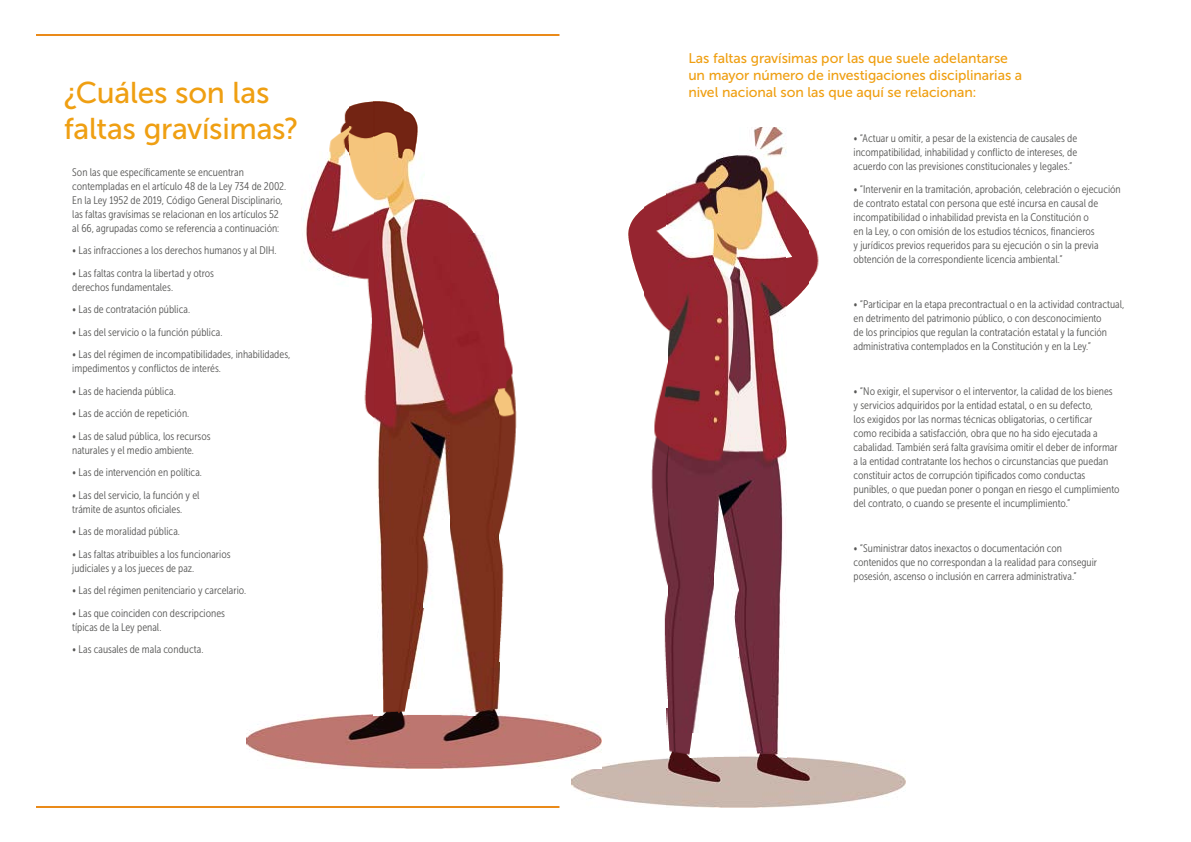
<style>
.page{position:relative;width:1191px;height:842px;background:#fff}
.page>*{position:absolute;margin:0;border:0;box-sizing:border-box;transform-origin:0 0}
.t1{font:30px/36px "Museo Sans 500";letter-spacing:-.01em;color:#ef9f12}
.t2{font:14px/16.8px "Museo Sans 500";letter-spacing:-.005em;color:#ef9f12}
.t3{font:11px/14px "Museo Sans Cond 300";color:#575756}
</style>
<div class="page">
<img style="left:571px;top:757px;width:334px;height:51px">
<img style="left:738px;top:127px;width:48px;height:630px">
<img style="left:668px;top:732px;width:71px;height:25px">
<img style="left:667px;top:178px;width:47px;height:554px">
<img style="left:643px;top:193px;width:24px;height:496px">
<img style="left:714px;top:152px;width:25px;height:505px">
<img style="left:786px;top:434px;width:1px;height:16px">
<img style="left:786px;top:198px;width:24px;height:109px">
<img style="left:810px;top:235px;width:9px;height:46px">
<img style="left:628px;top:209px;width:15px;height:81px">
<img style="left:697px;top:152px;width:18px;height:26px">
<hr style="left:36px;top:806px;width:523px;height:2px;background:#ea8a19">
<hr style="left:36px;top:34px;width:523px;height:2px;background:#ea8a19">
<img style="left:247px;top:714px;width:354px;height:55px">
<img style="left:449px;top:232px;width:51px;height:483px">
<img style="left:373px;top:688px;width:76px;height:27px">
<img style="left:373px;top:101px;width:51px;height:587px">
<img style="left:499px;top:285px;width:18px;height:376px">
<img style="left:423px;top:178px;width:26px;height:430px">
<img style="left:348px;top:101px;width:25px;height:316px">
<img style="left:306px;top:152px;width:42px;height:126px">
<img style="left:449px;top:207px;width:24px;height:25px">
<img style="left:329px;top:109px;width:19px;height:43px">
<h1 class="t1" style="left:64px;top:75px;width:236px">¿Cuáles son las faltas gravísimas?</h1>
<p class="t3" style="left:72px;top:165px;width:215px">Son las que específicamente se encuentran contempladas en el artículo 48 de la Ley 734 de 2002.<br>En la Ley 1952 de 2019, Código General Disciplinario, las faltas gravísimas se relacionan en los artículos 52 al 66, agrupadas como se referencia a continuación:</p>
<p class="t3" style="left:72px;top:243px;width:206px">• Las infracciones a los derechos humanos y al DIH.</p>
<p class="t3" style="left:72px;top:266px;width:143px">• Las faltas contra la libertad y otros derechos fundamentales.</p>
<p class="t3" style="left:72px;top:302px;width:119px">• Las de contratación pública.</p>
<p class="t3" style="left:72px;top:325px;width:152px">• Las del servicio o la función pública.</p>
<p class="t3" style="left:72px;top:347px;width:220px">• Las del régimen de incompatibilidades, inhabilidades, impedimentos y conflictos de interés.</p>
<p class="t3" style="left:72px;top:384px;width:105px">• Las de hacienda pública.</p>
<p class="t3" style="left:72px;top:406px;width:118px">• Las de acción de repetición.</p>
<p class="t3" style="left:72px;top:429px;width:140px">• Las de salud pública, los recursos naturales y el medio ambiente.</p>
<p class="t3" style="left:72px;top:465px;width:131px">• Las de intervención en política.</p>
<p class="t3" style="left:72px;top:488px;width:129px">• Las del servicio, la función y el trámite de asuntos oficiales.</p>
<p class="t3" style="left:72px;top:524px;width:109px">• Las de moralidad pública.</p>
<p class="t3" style="left:72px;top:547px;width:160px">• Las faltas atribuibles a los funcionarios judiciales y a los jueces de paz.</p>
<p class="t3" style="left:72px;top:583px;width:175px">• Las del régimen penitenciario y carcelario.</p>
<p class="t3" style="left:72px;top:606px;width:154px">• Las que coinciden con descripciones típicas de la Ley penal.</p>
<p class="t3" style="left:72px;top:642px;width:133px">• Las causales de mala conducta.</p>
<p class="t2" style="left:688px;top:50px;width:335px">Las faltas gravísimas por las que suele adelantarse un mayor número de investigaciones disciplinarias a nivel nacional son las que aquí se relacionan:</p>
<p class="t3" style="left:853px;top:131px;width:225px;text-align:justify">• “Actuar u omitir, a pesar de la existencia de causales de incompatibilidad, inhabilidad y conflicto de intereses, de acuerdo con las previsiones constitucionales y legales.”</p>
<p class="t3" style="left:853px;top:182px;width:269px">• “Intervenir en la tramitación, aprobación, celebración o ejecución de contrato estatal con persona que esté incursa en causal de incompatibilidad o inhabilidad prevista en la Constitución o<br>en la Ley, o con omisión de los estudios técnicos, financieros<br>y jurídicos previos requeridos para su ejecución o sin la previa obtención de la correspondiente licencia ambiental.”</p>
<p class="t3" style="left:853px;top:297px;width:272px">• “Participar en la etapa precontractual o en la actividad contractual, en detrimento del patrimonio público, o con desconocimiento<br>de los principios que regulan la contratación estatal y la función administrativa contemplados en la Constitución y en la Ley.”</p>
<p class="t3" style="left:853px;top:384px;width:267px">• “No exigir, el supervisor o el interventor, la calidad de los bienes y servicios adquiridos por la entidad estatal, o en su defecto,<br>los exigidos por las normas técnicas obligatorias, o certificar<br>como recibida a satisfacción, obra que no ha sido ejecutada a cabalidad. También será falta gravísima omitir el deber de informar a la entidad contratante los hechos o circunstancias que puedan constituir actos de corrupción tipificados como conductas punibles, o que puedan poner o pongan en riesgo el cumplimiento del contrato, o cuando se presente el incumplimiento.”</p>
<p class="t3" style="left:853px;top:541px;width:245px">• “Suministrar datos inexactos o documentación con contenidos que no correspondan a la realidad para conseguir posesión, ascenso o inclusión en carrera administrativa.”</p>
</div>
